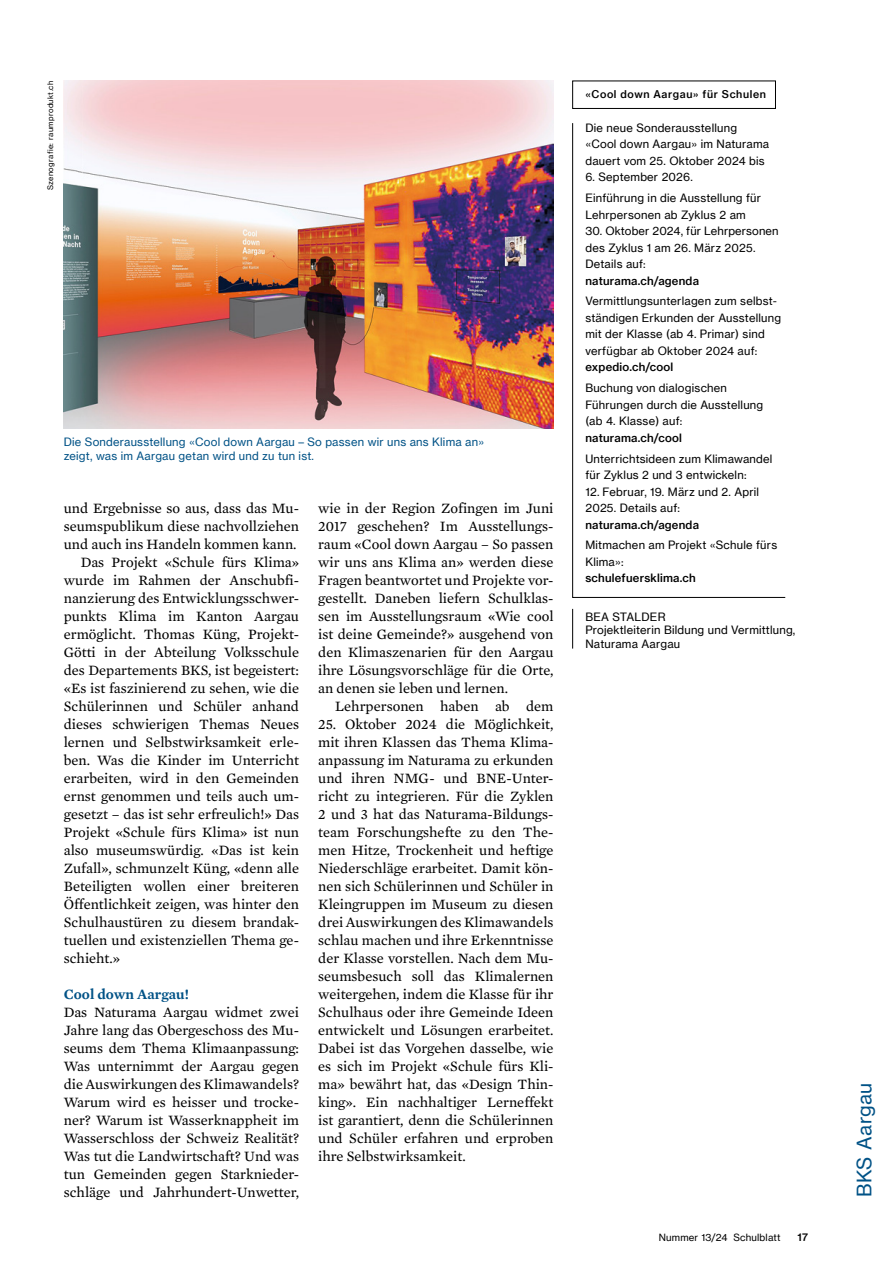
<style>
.page{position:relative;width:893px;height:1263px;background:#fff}
.page>*{position:absolute;margin:0;border:0;box-sizing:border-box;transform-origin:0 0}
.t1{font:19.5px "N Haas Grotesk TX Pro 55 Rg";letter-spacing:.03em;color:#005286}
.t2{font:14.55px/18px "Mercury Text G2";color:#000;text-align:justify}
.t3{font:600 14.55px "Mercury Text G2";color:#005286}
.t4{font:11.25px/16.5px "N Haas Grotesk TX Pro 55 Rg";letter-spacing:.02em;color:#000}
.t5{font:11.25px/13.8px "N Haas Grotesk TX Pro 55 Rg";letter-spacing:.02em;color:#005286}
.t6{font:11.25px "N Haas Grotesk TX Pro 65 Md";letter-spacing:.02em;color:#000}
.t7{font:10.5px "N Haas Grotesk TX Pro 65 Md";letter-spacing:.06em;color:#000}
.t8{font:9.75px "N Haas Grotesk TX Pro 55 Rg";letter-spacing:.02em;color:#000}
.t9{font:7.5px "N Haas Grotesk TX Pro 55 Rg";letter-spacing:.05em;color:#000}
</style>
<div class="page">
<img style="left:64px;top:81px;width:489px;height:348px">
<div style="left:572px;top:81px;width:204px;height:28px;border:1px solid #000"></div>
<svg style="left:572px;top:123px;width:214px;height:475px"></svg>
<hr style="left:572px;top:609px;width:1px;height:40px;background:#000">
<p class="t9" style="left:46px;top:190px;width:111px;rotate:-90deg">Szenografie: raumprodukt.ch</p>
<p class="t5" style="left:64px;top:435px;width:422px">Die Sonderausstellung «Cool down Aargau – So passen wir uns ans Klima an» zeigt, was im Aargau getan wird und zu tun ist.</p>
<p class="t2" style="left:64px;top:499px;width:237px">und Ergebnisse so aus, dass das Mu-</p>
<p class="t2" style="left:64px;top:517px;width:237px">seumspublikum diese nachvollziehen</p>
<p class="t2" style="left:64px;top:535px;width:234px">und auch ins Handeln kommen kann.</p>
<p class="t2" style="left:81px;top:553px;width:220px">Das Projekt «Schule fürs Klima»</p>
<p class="t2" style="left:64px;top:571px;width:237px">wurde im Rahmen der Anschubfi-</p>
<p class="t2" style="left:64px;top:589px;width:237px">nanzierung des Entwicklungsschwer-</p>
<p class="t2" style="left:64px;top:607px;width:237px">punkts Klima im Kanton Aargau</p>
<p class="t2" style="left:64px;top:625px;width:237px">ermöglicht. Thomas Küng, Projekt-</p>
<p class="t2" style="left:64px;top:643px;width:237px">Götti in der Abteilung Volksschule</p>
<p class="t2" style="left:64px;top:661px;width:237px">des Departements BKS, ist begeistert:</p>
<p class="t2" style="left:64px;top:679px;width:237px">«Es ist faszinierend zu sehen, wie die</p>
<p class="t2" style="left:64px;top:697px;width:237px">Schülerinnen und Schüler anhand</p>
<p class="t2" style="left:64px;top:715px;width:237px">dieses schwierigen Themas Neues</p>
<p class="t2" style="left:64px;top:733px;width:237px">lernen und Selbstwirksamkeit erle-</p>
<p class="t2" style="left:64px;top:751px;width:237px">ben. Was die Kinder im Unterricht</p>
<p class="t2" style="left:64px;top:769px;width:237px">erarbeiten, wird in den Gemeinden</p>
<p class="t2" style="left:64px;top:787px;width:237px">ernst genommen und teils auch um-</p>
<p class="t2" style="left:64px;top:805px;width:237px">gesetzt – das ist sehr erfreulich!» Das</p>
<p class="t2" style="left:64px;top:823px;width:237px">Projekt «Schule fürs Klima» ist nun</p>
<p class="t2" style="left:64px;top:841px;width:237px">also museumswürdig. «Das ist kein</p>
<p class="t2" style="left:64px;top:859px;width:237px">Zufall», schmunzelt Küng, «denn alle</p>
<p class="t2" style="left:64px;top:877px;width:237px">Beteiligten wollen einer breiteren</p>
<p class="t2" style="left:64px;top:895px;width:237px">Öffentlichkeit zeigen, was hinter den</p>
<p class="t2" style="left:64px;top:913px;width:237px">Schulhaustüren zu diesem brandak-</p>
<p class="t2" style="left:64px;top:931px;width:237px">tuellen und existenziellen Thema ge-</p>
<p class="t2" style="left:64px;top:949px;width:58px">schieht.»</p>
<p class="t3" style="left:64px;top:985px;width:127px">Cool down Aargau!</p>
<p class="t2" style="left:64px;top:1003px;width:237px">Das Naturama Aargau widmet zwei Jahre lang das Obergeschoss des Mu&shy;seums dem Thema Klimaanpassung:<br>Was unternimmt der Aargau gegen die Auswirkungen des Klimawandels?<br>Warum wird es heisser und trocke&shy;ner? Warum ist Wasserknappheit im Wasserschloss der Schweiz Realität?<br>Was tut die Landwirtschaft? Und was tun Gemeinden gegen Starknieder&shy;schläge und Jahrhundert-Unwetter,</p>
<p class="t2" style="left:318px;top:499px;width:237px">wie in der Region Zofingen im Juni 2017 geschehen? Im Ausstellungs&shy;raum «Cool down Aargau – So passen wir uns ans Klima an» werden diese Fragen beantwortet und Projekte vor&shy;gestellt. Daneben liefern Schulklas&shy;sen im Ausstellungsraum «Wie cool ist deine Gemeinde?» ausgehend von den Klimaszenarien für den Aargau ihre Lösungsvorschläge für die Orte, an denen sie leben und lernen.</p>
<p class="t2" style="left:335px;top:697px;width:220px">Lehrpersonen haben ab dem</p>
<p class="t2" style="left:318px;top:715px;width:237px">25. Oktober 2024 die Möglichkeit, mit ihren Klassen das Thema Klima&shy;anpassung im Naturama zu erkunden und ihren NMG- und BNE-Unter&shy;richt zu integrieren. Für die Zyklen 2 und 3 hat das Naturama-Bildungs&shy;team Forschungshefte zu den The&shy;men Hitze, Trockenheit und heftige Niederschläge erarbeitet. Damit kön&shy;nen sich Schülerinnen und Schüler in Kleingruppen im Museum zu diesen drei Auswirkungen des Klimawandels schlau machen und ihre Erkenntnisse der Klasse vorstellen. Nach dem Mu&shy;seumsbesuch soll das Klimalernen weitergehen, indem die Klasse für ihr Schulhaus oder ihre Gemeinde Ideen entwickelt und Lösungen erarbeitet.<br>Dabei ist das Vorgehen dasselbe, wie es sich im Projekt «Schule fürs Kli&shy;ma» bewährt hat, das «Design Thin&shy;king». Ein nachhaltiger Lerneffekt ist garantiert, denn die Schülerinnen und Schüler erfahren und erproben ihre Selbstwirksamkeit.</p>
<p class="t7" style="left:585px;top:87px;width:182px">«Cool down Aargau» für Schulen</p>
<p class="t4" style="left:585px;top:120px;width:185px">Die neue Sonderausstellung «Cool down Aargau» im Naturama dauert vom 25. Oktober 2024 bis</p>
<p class="t4" style="left:585px;top:167px;width:177px;line-height:20.7px">6. September 2026.<br>Einführung in die Ausstellung für</p>
<p class="t4" style="left:585px;top:206px;width:162px">Lehrpersonen ab Zyklus 2 am</p>
<p class="t4" style="left:585px;top:223px;width:195px">30. Oktober 2024, für Lehrpersonen des Zyklus 1 am 26. März 2025.<br>Details auf:</p>
<p class="t6" style="left:585px;top:274px;width:115px">naturama.ch/agenda</p>
<p class="t4" style="left:585px;top:293px;width:197px">Vermittlungsunterlagen zum selbst&shy;ständigen Erkunden der Ausstellung mit der Klasse (ab 4. Primar) sind verfügbar ab Oktober 2024 auf:</p>
<p class="t6" style="left:585px;top:360px;width:90px">expedio.ch/cool</p>
<p class="t4" style="left:585px;top:380px;width:179px">Buchung von dialogischen<br>Führungen durch die Ausstellung (ab 4. Klasse) auf:</p>
<p class="t6" style="left:585px;top:431px;width:98px">naturama.ch/cool</p>
<p class="t4" style="left:585px;top:450px;width:189px">Unterrichtsideen zum Klimawandel für Zyklus 2 und 3 entwickeln:</p>
<p class="t4" style="left:585px;top:483px;width:175px">12. Februar, 19. März und 2. April<br>2025. Details auf:</p>
<p class="t6" style="left:585px;top:517px;width:115px">naturama.ch/agenda</p>
<p class="t4" style="left:585px;top:537px;width:193px">Mitmachen am Projekt «Schule fürs<br>Klima»:</p>
<p class="t6" style="left:585px;top:571px;width:112px">schulefuersklima.ch</p>
<p class="t4" style="left:585px;top:610px;width:211px;line-height:13.8px">BEA STALDER<br>Projektleiterin Bildung und Vermittlung,<br>Naturama Aargau</p>
<p class="t8" style="left:659px;top:1231px;width:123px">Nummer 13/24 Schulblatt</p>
<p class="t7" style="left:797px;top:1230px;width:12px">17</p>
<h1 class="t1" style="left:852px;top:1197px;width:116px;rotate:-90deg">BKS Aargau</h1>
</div>
